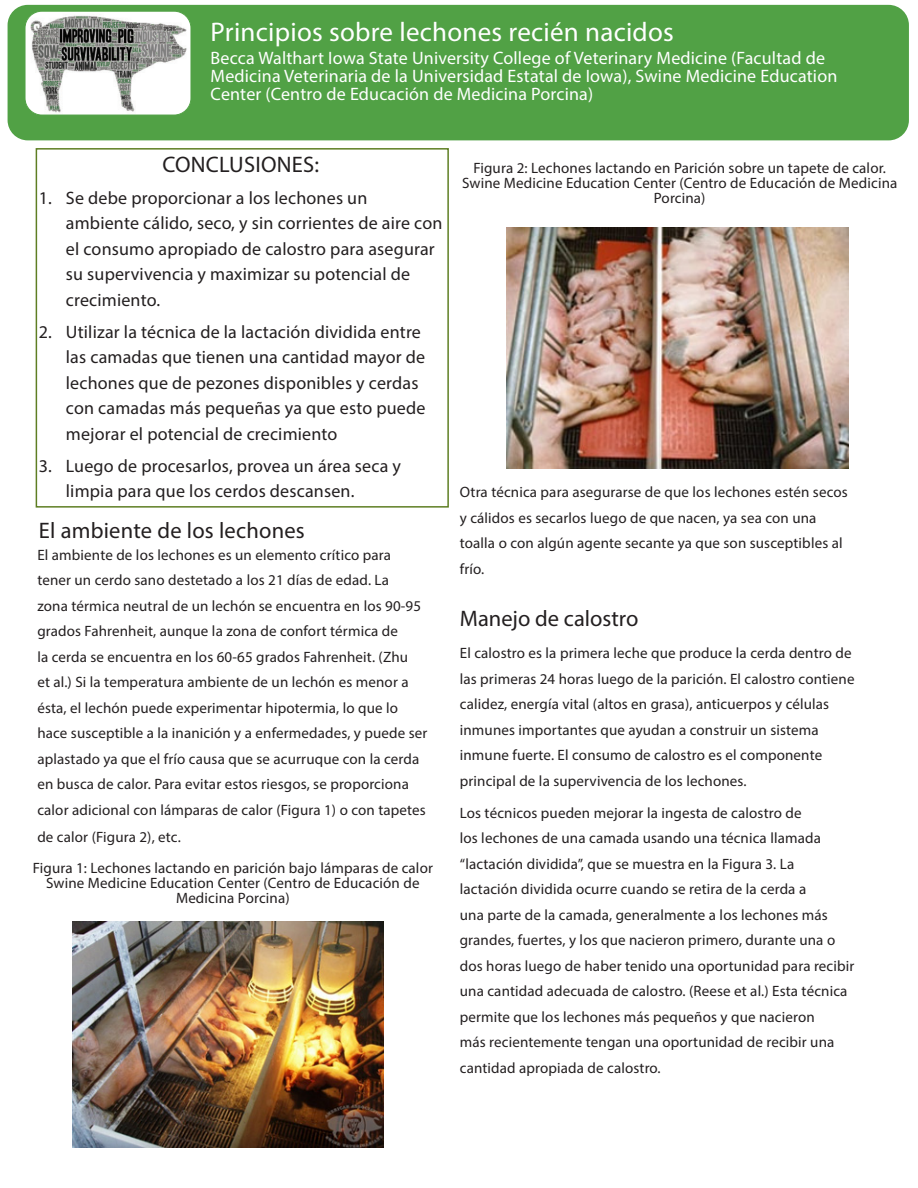
<style>
.page{position:relative;width:918px;height:1188px;background:#fff}
.page>*{position:absolute;margin:0;border:0;box-sizing:border-box;transform-origin:0 0}
.t1{font:27px "Myriad Pro";letter-spacing:.01em;color:#fff}
.copy_-_Tables_and_Fi{font:22.5px "Myriad Pro";letter-spacing:.01em;color:#231f20}
.t2{font:18px/25.5px "Myriad Pro";letter-spacing:.01em;color:#231f20}
.copy_-_Tables_and_Fi-2{font:18px/18px "Myriad Pro";letter-spacing:.01em;color:#fff}
.copy_-_Tables_and_Fi-3{font:15px/25.5px "Myriad Pro";letter-spacing:.01em;color:#231f20}
</style>
<div class="page">
<div style="left:8px;top:5px;width:901px;height:135px;background:#51a145;border-radius:20px"></div>
<img style="left:26px;top:14px;width:164px;height:101px">
<div style="left:25px;top:11px;width:166px;height:104px;border:1px solid #51a145;border-radius:17px"></div>
<div style="left:36px;top:148px;width:413px;height:360px;border:2px solid #5e7e23"></div>
<img style="left:73px;top:922px;width:311px;height:225px">
<img style="left:506px;top:227px;width:342px;height:241px">
<p class="t1" style="left:211px;top:15px;width:465px">Principios sobre lechones recién nacidos</p>
<p class="copy_-_Tables_and_Fi-2" style="left:211px;top:48px;width:628px">Becca Walthart Iowa State University College of Veterinary Medicine (Facultad de<br>Medicina Veterinaria de la Universidad Estatal de Iowa), Swine Medicine Education<br>Center (Centro de Educación de Medicina Porcina)</p>
<p class="copy_-_Tables_and_Fi" style="left:162px;top:150px;width:158px">CONCLUSIONES:</p>
<p class="t2" style="left:66px;top:185px;width:378px;text-indent:-27px">1. Se debe proporcionar a los lechones un ambiente cálido, seco, y sin corrientes de aire con el consumo apropiado de calostro para asegurar su supervivencia y maximizar su potencial de crecimiento.</p>
<p class="t2" style="left:66px;top:319px;width:361px;text-indent:-27px">2. Utilizar la técnica de la lactación dividida entre las camadas que tienen una cantidad mayor de lechones que de pezones disponibles y cerdas con camadas más pequeñas ya que esto puede mejorar el potencial de crecimiento</p>
<p class="t2" style="left:66px;top:453px;width:337px;text-indent:-27px">3. Luego de procesarlos, provea un área seca y limpia para que los cerdos descansen.</p>
<p class="copy_-_Tables_and_Fi" style="left:39px;top:516px;width:267px">El ambiente de los lechones</p>
<p class="copy_-_Tables_and_Fi-3" style="left:37px;top:542px;width:392px">El ambiente de los lechones es un elemento crítico para tener un cerdo sano destetado a los 21 días de edad. La<br>zona térmica neutral de un lechón se encuentra en los 90-95 grados Fahrenheit, aunque la zona de confort térmica de<br>la cerda se encuentra en los 60-65 grados Fahrenheit. (Zhu<br>et al.) Si la temperatura ambiente de un lechón es menor a ésta, el lechón puede experimentar hipotermia, lo que lo hace susceptible a la inanición y a enfermedades, y puede ser aplastado ya que el frío causa que se acurruque con la cerda en busca de calor. Para evitar estos riesgos, se proporciona calor adicional con lámparas de calor (Figura 1) o con tapetes</p>
<p class="copy_-_Tables_and_Fi-3" style="left:37px;top:824px;width:145px">de calor (Figura 2), etc.</p>
<p class="copy_-_Tables_and_Fi-3" style="left:33px;top:855px;width:402px">Figura 1: Lechones lactando en parición bajo lámparas de calor</p>
<p class="copy_-_Tables_and_Fi-3" style="left:46px;top:875px;width:375px;line-height:15px;text-align:center">Swine Medicine Education Center (Centro de Educación de<br>Medicina Porcina)</p>
<p class="copy_-_Tables_and_Fi-3" style="left:473px;top:155px;width:414px">Figura 2: Lechones lactando en Parición sobre un tapete de calor.</p>
<p class="copy_-_Tables_and_Fi-3" style="left:462px;top:176px;width:437px;line-height:15px;text-align:center">Swine Medicine Education Center (Centro de Educación de Medicina<br>Porcina)</p>
<p class="copy_-_Tables_and_Fi-3" style="left:460px;top:479px;width:390px">Otra técnica para asegurarse de que los lechones estén secos y cálidos es secarlos luego de que nacen, ya sea con una toalla o con algún agente secante ya que son susceptibles al frío.</p>
<p class="copy_-_Tables_and_Fi" style="left:460px;top:605px;width:180px">Manejo de calostro</p>
<p class="copy_-_Tables_and_Fi-3" style="left:460px;top:640px;width:396px">El calostro es la primera leche que produce la cerda dentro de las primeras 24 horas luego de la parición. El calostro contiene calidez, energía vital (altos en grasa), anticuerpos y células inmunes importantes que ayudan a construir un sistema inmune fuerte. El consumo de calostro es el componente principal de la supervivencia de los lechones.</p>
<p class="copy_-_Tables_and_Fi-3" style="left:460px;top:800px;width:396px">Los técnicos pueden mejorar la ingesta de calostro de<br>los lechones de una camada usando una técnica llamada “lactación dividida”, que se muestra en la Figura 3. La lactación dividida ocurre cuando se retira de la cerda a<br>una parte de la camada, generalmente a los lechones más grandes, fuertes, y los que nacieron primero, durante una o dos horas luego de haber tenido una oportunidad para recibir una cantidad adecuada de calostro. (Reese et al.) Esta técnica permite que los lechones más pequeños y que nacieron<br>más recientemente tengan una oportunidad de recibir una cantidad apropiada de calostro.</p>
</div>
